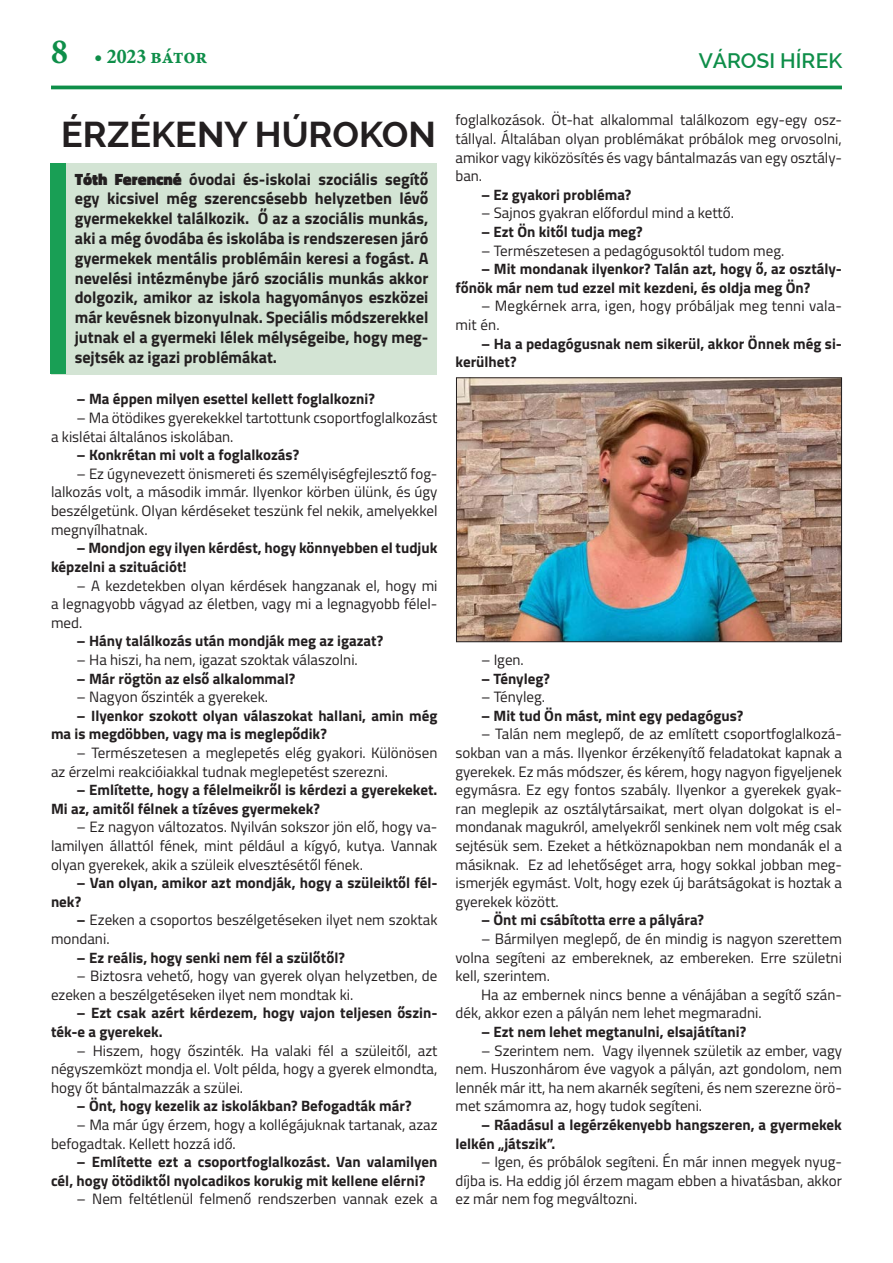
<style>
.page{position:relative;width:893px;height:1263px;background:#fff}
.page>*{position:absolute;margin:0;border:0;box-sizing:border-box;transform-origin:0 0}
.t1{font:700 36px "Raleway";color:#231f20}
.t2{font:21px "Minion Pro Bold Cn Capt";letter-spacing:-.005em;color:#0e8e49}
.t3{font:600 21px "Raleway";color:#0e8e49}
.t4{font:700 16.5px/19.8px "Titillium";color:#231f20;text-align:justify}
.t5{font:15px/18.6px "Titillium";color:#231f20;text-align:justify}
.t6{font:700 15px/18.6px "Titillium";color:#231f20}
.s1{font-size:35.55px}
.s2{font-weight:900}
.s3{font-weight:700}
</style>
<div class="page">
<hr style="left:51px;top:86px;width:791px;height:3px;background:#0e8e49">
<div style="left:51px;top:164px;width:386px;height:211px;background:#d3e4d4"></div>
<div style="left:51px;top:164px;width:15px;height:210px;background:#199f55"></div>
<img style="left:458px;top:379px;width:382px;height:261px">
<div style="left:456px;top:377px;width:386px;height:265px;border:1px solid #231f20"></div>
<h2 class="t2" style="left:51px;top:42px;width:158px"><span class="s1">8</span> • 2023 bátor</h2>
<h2 class="t3" style="left:699px;top:48px;width:145px">VÁROSI HÍREK</h2>
<h1 class="t1" style="left:61px;top:113px;width:376px">ÉRZÉKENY HÚROKON</h1>
<p class="t4" style="left:75px;top:168px;width:355px"><span class="s2">Tóth Ferencné</span> óvodai és-iskolai szociális segítő egy kicsivel még szerencsésebb helyzetben lévő gyermekekkel találkozik. Ő az a szociális munkás, aki a még óvodába és iskolába is rendszeresen járó gyermekek mentális problémáin keresi a fogást. A nevelési intézménybe járó szociális munkás akkor dolgozik, amikor az iskola hagyományos eszközei már kevésnek bizonyulnak. Speciális módszerekkel jutnak el a gyermeki lélek mélységeibe, hogy meg&shy;sejtsék az igazi problémákat.</p>
<p class="t6" style="left:77px;top:389px;width:300px">– Ma éppen milyen esettel kellett foglalkozni?</p>
<p class="t5" style="left:51px;top:408px;width:388px;text-indent:26px">– Ma ötödikes gyerekekkel tartottunk csoportfoglalkozást a kislétai általános iskolában.</p>
<p class="t6" style="left:77px;top:445px;width:224px">– Konkrétan mi volt a foglalkozás?</p>
<p class="t5" style="left:51px;top:464px;width:388px;text-indent:26px">– Ez úgynevezett önismereti és személyiségfejlesztő fog&shy;lalkozás volt, a második immár. Ilyenkor körben ülünk, és úgy beszélgetünk. Olyan kérdéseket teszünk fel nekik, amelyekkel megnyílhatnak.</p>
<p class="t6" style="left:51px;top:538px;width:388px;text-indent:26px">– Mondjon egy ilyen kérdést, hogy könnyebben el tudjuk képzelni a szituációt!</p>
<p class="t5" style="left:51px;top:575px;width:388px;text-indent:26px">– A kezdetekben olyan kérdések hangzanak el, hogy mi a legnagyobb vágyad az életben, vagy mi a legnagyobb félel&shy;med.</p>
<p class="t6" style="left:77px;top:631px;width:308px">– Hány találkozás után mondják meg az igazat?</p>
<p class="t5" style="left:77px;top:650px;width:283px">– Ha hiszi, ha nem, igazat szoktak válaszolni.</p>
<p class="t6" style="left:77px;top:668px;width:220px">– Már rögtön az első alkalommal?</p>
<p class="t5" style="left:77px;top:687px;width:193px">– Nagyon őszinték a gyerekek.</p>
<p class="t6" style="left:51px;top:705px;width:388px;text-indent:26px">– Ilyenkor szokott olyan válaszokat hallani, amin még ma is megdöbben, vagy ma is meglepődik?</p>
<p class="t5" style="left:51px;top:743px;width:388px;text-indent:26px">– Természetesen a meglepetés elég gyakori. Különösen az érzelmi reakcióiakkal tudnak meglepetést szerezni.</p>
<p class="t6" style="left:51px;top:780px;width:388px;text-indent:26px">– Említette, hogy a félelmeikről is kérdezi a gyerekeket.<br>Mi az, amitől félnek a tízéves gyermekek?</p>
<p class="t5" style="left:51px;top:817px;width:388px;text-indent:26px">– Ez nagyon változatos. Nyilván sokszor jön elő, hogy va&shy;lamilyen állattól fének, mint például a kígyó, kutya. Vannak olyan gyerekek, akik a szüleik elvesztésétől fének.</p>
<p class="t6" style="left:51px;top:873px;width:388px;text-indent:26px">– Van olyan, amikor azt mondják, hogy a szüleiktől fél&shy;nek?</p>
<p class="t5" style="left:51px;top:910px;width:388px;text-indent:26px"><span class="s3">–</span> Ezeken a csoportos beszélgetéseken ilyet nem szoktak mondani.</p>
<p class="t6" style="left:77px;top:947px;width:270px">– Ez reális, hogy senki nem fél a szülőtől?</p>
<p class="t5" style="left:51px;top:966px;width:388px;text-indent:26px">– Biztosra vehető, hogy van gyerek olyan helyzetben, de ezeken a beszélgetéseken ilyet nem mondtak ki.</p>
<p class="t6" style="left:51px;top:1003px;width:388px;text-indent:26px">– Ezt csak azért kérdezem, hogy vajon teljesen őszin&shy;ték-e a gyerekek.</p>
<p class="t5" style="left:51px;top:1040px;width:388px;text-indent:26px">– Hiszem, hogy őszinték. Ha valaki fél a szüleitől, azt négyszemközt mondja el. Volt példa, hogy a gyerek elmondta, hogy őt bántalmazzák a szülei.</p>
<p class="t6" style="left:77px;top:1096px;width:337px">– Önt, hogy kezelik az iskolákban? Befogadták már?</p>
<p class="t5" style="left:51px;top:1115px;width:388px;text-indent:26px">– Ma már úgy érzem, hogy a kollégájuknak tartanak, azaz befogadtak. Kellett hozzá idő.</p>
<p class="t6" style="left:51px;top:1152px;width:388px;text-indent:26px">– Említette ezt a csoportfoglalkozást. Van valamilyen cél, hogy ötödiktől nyolcadikos korukig mit kellene elérni?</p>
<p class="t5" style="left:77px;top:1189px;width:362px">– Nem feltétlenül felmenő rendszerben vannak ezek a</p>
<p class="t5" style="left:455px;top:110px;width:388px">foglalkozások. Öt-hat alkalommal találkozom egy-egy osz&shy;tállyal. Általában olyan problémákat próbálok meg orvosolni, amikor vagy kiközösítés és vagy bántalmazás van egy osztály&shy;ban.</p>
<p class="t6" style="left:481px;top:185px;width:152px">– Ez gyakori probléma?</p>
<p class="t5" style="left:481px;top:203px;width:255px">– Sajnos gyakran előfordul mind a kettő.</p>
<p class="t6" style="left:481px;top:222px;width:163px">– Ezt Ön kitől tudja meg?</p>
<p class="t5" style="left:481px;top:240px;width:305px">– Természetesen a pedagógusoktól tudom meg.</p>
<p class="t6" style="left:455px;top:259px;width:388px;text-indent:26px">– Mit mondanak ilyenkor? Talán azt, hogy ő, az osztály&shy;főnök már nem tud ezzel mit kezdeni, és oldja meg Ön?</p>
<p class="t5" style="left:455px;top:296px;width:388px;text-indent:26px">– Megkérnek arra, igen, hogy próbáljak meg tenni vala&shy;mit én.</p>
<p class="t6" style="left:455px;top:333px;width:388px;text-indent:26px">– Ha a pedagógusnak nem sikerül, akkor Önnek még si&shy;kerülhet?</p>
<p class="t5" style="left:481px;top:650px;width:44px">– Igen.</p>
<p class="t6" style="left:481px;top:668px;width:70px">– Tényleg?</p>
<p class="t5" style="left:481px;top:687px;width:66px">– Tényleg.</p>
<p class="t6" style="left:481px;top:705px;width:264px">– Mit tud Ön mást, mint egy pedagógus?</p>
<p class="t5" style="left:455px;top:724px;width:388px;text-indent:26px">– Talán nem meglepő, de az említett csoportfoglalkozá&shy;sokban van a más. Ilyenkor érzékenyítő feladatokat kapnak a gyerekek. Ez más módszer, és kérem, hogy nagyon figyeljenek egymásra. Ez egy fontos szabály. Ilyenkor a gyerekek gyak&shy;ran meglepik az osztálytársaikat, mert olyan dolgokat is el&shy;mondanak magukról, amelyekről senkinek nem volt még csak sejtésük sem. Ezeket a hétköznapokban nem mondanák el a másiknak. Ez ad lehetőséget arra, hogy sokkal jobban meg&shy;ismerjék egymást. Volt, hogy ezek új barátságokat is hoztak a gyerekek között.</p>
<p class="t6" style="left:481px;top:910px;width:225px">– Önt mi csábította erre a pályára?</p>
<p class="t5" style="left:455px;top:929px;width:388px;text-indent:26px">– Bármilyen meglepő, de én mindig is nagyon szerettem volna segíteni az embereknek, az embereken. Erre születni kell, szerintem.</p>
<p class="t5" style="left:455px;top:984px;width:388px;text-indent:26px">Ha az embernek nincs benne a vénájában a segítő szán&shy;dék, akkor ezen a pályán nem lehet megmaradni.</p>
<p class="t6" style="left:481px;top:1022px;width:267px">– Ezt nem lehet megtanulni, elsajátítani?</p>
<p class="t5" style="left:455px;top:1040px;width:388px;text-indent:26px">– Szerintem nem. Vagy ilyennek születik az ember, vagy nem. Huszonhárom éve vagyok a pályán, azt gondolom, nem lennék már itt, ha nem akarnék segíteni, és nem szerezne örö&shy;met számomra az, hogy tudok segíteni.</p>
<p class="t6" style="left:455px;top:1115px;width:388px;text-indent:26px">– Ráadásul a legérzékenyebb hangszeren, a gyermekek lelkén „játszik”.</p>
<p class="t5" style="left:455px;top:1152px;width:388px;text-indent:26px">– Igen, és próbálok segíteni. Én már innen megyek nyug&shy;díjba is. Ha eddig jól érzem magam ebben a hivatásban, akkor ez már nem fog megváltozni.</p>
</div>
